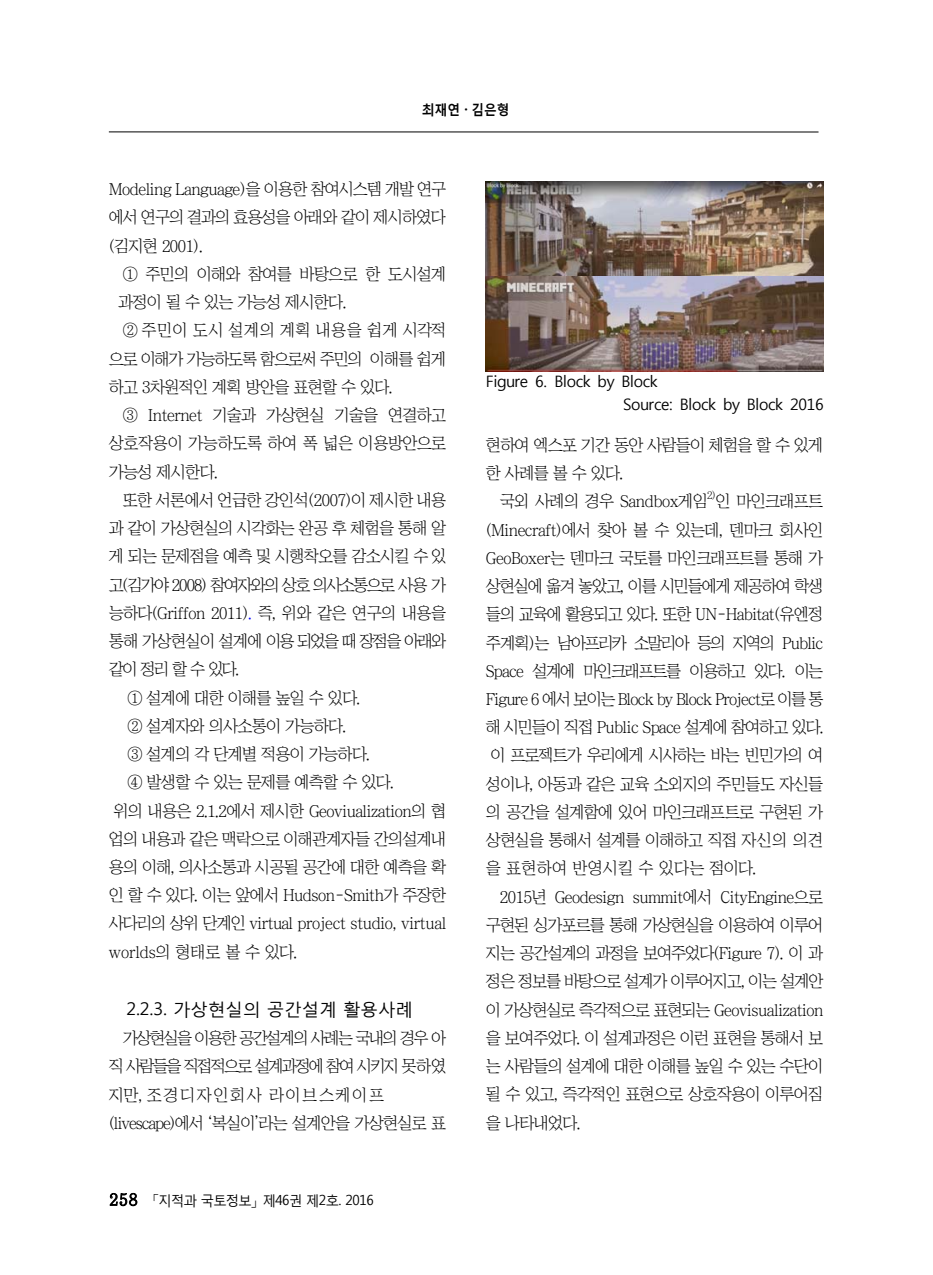
<style>
.page{position:relative;width:933px;height:1275px;background:#fff}
.page>*{position:absolute;margin:0;border:0;box-sizing:border-box;transform-origin:0 0}
.t1{font:17.5px "Malgun Gothic";color:#000}
.t2{font:16.62px/28.2px "Chosunilbo NM";letter-spacing:-.045em;color:#000;text-align:justify}
.t3{font:16.62px/28.2px "Chosunilbo NM";letter-spacing:-.065em;color:#000}
.t4{font:16.62px "Chosunilbo NM";letter-spacing:-.07em;color:#000}
.t5{font:16.62px "Chosunilbo NM";letter-spacing:-.015em;color:#000}
.t6{font:16.62px "Chosunilbo NM";letter-spacing:-.1em;color:#000}
.t7{font:16.62px "Chosunilbo NM";letter-spacing:-.025em;color:#000}
.t8{font:16.62px "Chosunilbo NM";letter-spacing:.025em;color:#000}
.t9{font:16.62px "Chosunilbo NM";letter-spacing:-.005em;color:#000}
.t10{font:15.75px/22.1px "Malgun Gothic";letter-spacing:-.025em;color:#000}
.t11{font:14px "Malgun Gothic";letter-spacing:-.055em;color:#000;scale:.96 1}
.t12{font:700 14px "Malgun Gothic";letter-spacing:-.005em;color:#000;scale:.91 1}
.t13{font:10.67px "Chosunilbo NM";color:#000}
.s1{color:#00f}
.s2{font-family:"YDIY Mj O120 KSCPC EUC H";font-size:18.38px}
</style>
<div class="page">
<hr style="left:109px;top:131px;width:709px;height:1px;background:#000">
<svg style="left:110px;top:1192px;width:27px;height:14px"></svg>
<img style="left:486px;top:181px;width:337px;height:191px">
<p class="t12" style="left:422px;top:100px;width:97px">최재연 · 김은형</p>
<p class="t2" style="left:109px;top:175px;width:339px">Modeling Language)을 이용한 참여시스템 개발 연구 에서 연구의 결과의 효용성을 아래와 같이 제시하였다 (김지현 2001).</p>
<p class="t2" style="left:123px;top:260px;width:325px">① 주민의 이해와 참여를 바탕으로 한 도시설계</p>
<p class="t2" style="left:118px;top:288px;width:229px">과정이 될 수 있는 가능성 제시한다.</p>
<p class="t8" style="left:123px;top:322px;width:325px">② 주민이 도시 설계의 계획 내용을 쉽게 시각적</p>
<p class="t4" style="left:109px;top:350px;width:339px">으로 이해가 가능하도록 함으로써 주민의 이해를 쉽게</p>
<p class="t2" style="left:109px;top:373px;width:285px">하고 3차원적인 계획 방안을 표현할 수 있다.</p>
<p class="t2" style="left:123px;top:401px;width:325px">③ Internet 기술과 가상현실 기술을 연결하고</p>
<p class="t7" style="left:109px;top:435px;width:339px">상호작용이 가능하도록 하여 폭 넓은 이용방안으로</p>
<p class="t2" style="left:109px;top:457px;width:110px">가능성 제시한다.</p>
<p class="t2" style="left:123px;top:486px;width:325px">또한 서론에서 언급한 강인석(2007)이 제시한 내용</p>
<p class="t2" style="left:109px;top:514px;width:339px">과 같이 가상현실의 시각화는 완공 후 체험을 통해 알</p>
<p class="t2" style="left:109px;top:542px;width:339px">게 되는 문제점을 예측 및 시행착오를 감소시킬 수 있</p>
<p class="t6" style="left:109px;top:576px;width:339px">고(김가야 2008) 참여자와의 상호 의사소통으로 사용 가</p>
<p class="t2" style="left:109px;top:599px;width:339px">능하다(Griffon 2011)<span class="s1">.</span> 즉, 위와 같은 연구의 내용을</p>
<p class="t4" style="left:109px;top:633px;width:339px">통해 가상현실이 설계에 이용 되었을 때 장점을 아래와</p>
<p class="t2" style="left:109px;top:655px;width:132px">같이 정리 할 수 있다.</p>
<p class="t2" style="left:128px;top:683px;width:234px">① 설계에 대한 이해를 높일 수 있다.</p>
<p class="t2" style="left:128px;top:712px;width:220px">② 설계자와 의사소통이 가능하다.</p>
<p class="t2" style="left:128px;top:740px;width:244px">③ 설계의 각 단계별 적용이 가능하다.</p>
<p class="t2" style="left:128px;top:768px;width:267px">④ 발생할 수 있는 문제를 예측할 수 있다.</p>
<p class="t2" style="left:114px;top:796px;width:334px">위의 내용은 2.1.2에서 제시한 Geoviualization의 협</p>
<p class="t2" style="left:109px;top:825px;width:339px">업의 내용과 같은 맥락으로 이해관계자들 간의설계내</p>
<p class="t2" style="left:109px;top:853px;width:339px">용의 이해, 의사소통과 시공될 공간에 대한 예측을 확</p>
<p class="t2" style="left:109px;top:881px;width:339px">인 할 수 있다. 이는 앞에서 Hudson-Smith가 주장한</p>
<p class="t5" style="left:109px;top:915px;width:339px">사다리의 상위 단계인 virtual project studio, virtual</p>
<p class="t9" style="left:109px;top:943px;width:190px">worlds의 형태로 볼 수 있다.</p>
<p class="t1" style="left:126px;top:999px;width:288px">2.2.3. 가상현실의 공간설계 활용사례</p>
<p class="t3" style="left:109px;top:1024px;width:339px;text-indent:14px">가상현실을 이용한 공간설계의 사례는 국내의 경우 아 직 사람들을 직접적으로 설계과정에 참여 시키지 못하였 지만, 조경디자인회사 라이브스케이프 (livescape)에서 ‘복실이’라는 설계안을 가상현실로 표</p>
<p class="t11" style="left:109px;top:1192px;width:277px"><span class="s2">258</span> 「지적과 국토정보」 제46권 제2호. 2016</p>
<p class="t10" style="left:623px;top:371px;width:202px;text-indent:-137px">Figure 6. Block by Block<br>Source: Block by Block 2016</p>
<p class="t2" style="left:486px;top:431px;width:339px">현하여 엑스포 기간 동안 사람들이 체험을 할 수 있게</p>
<p class="t2" style="left:486px;top:459px;width:139px">한 사례를 볼 수 있다.</p>
<p class="t2" style="left:500px;top:487px;width:209px">국외 사례의 경우 Sandbox게임</p>
<p class="t13" style="left:707px;top:490px;width:10px">2)</p>
<p class="t2" style="left:486px;top:487px;width:339px;text-indent:229px">인 마인크래프트 (Minecraft)에서 찾아 볼 수 있는데, 덴마크 회사인 GeoBoxer는 덴마크 국토를 마인크래프트를 통해 가 상현실에 옮겨 놓았고, 이를 시민들에게 제공하여 학생 들의 교육에 활용되고 있다. 또한 UN-Habitat(유엔정 주계획)는 남아프리카 소말리아 등의 지역의 Public Space 설계에 마인크래프트를 이용하고 있다. 이는 Figure 6 에서 보이는 Block by Block Project로 이를 통 해 시민들이 직접 Public Space 설계에 참여하고 있다. 이 프로젝트가 우리에게 시사하는 바는 빈민가의 여 성이나, 아동과 같은 교육 소외지의 주민들도 자신들 의 공간을 설계함에 있어 마인크래프트로 구현된 가 상현실을 통해서 설계를 이해하고 직접 자신의 의견 을 표현하여 반영시킬 수 있다는 점이다.</p>
<p class="t2" style="left:486px;top:882px;width:339px;text-indent:14px">2015년 Geodesign summit에서 CityEngine으로 구현된 싱가포르를 통해 가상현실을 이용하여 이루어 지는 공간설계의 과정을 보여주었다(Figure 7). 이 과 정은 정보를 바탕으로 설계가 이루어지고, 이는 설계안 이 가상현실로 즉각적으로 표현되는 Geovisualization 을 보여주었다. 이 설계과정은 이런 표현을 통해서 보 는 사람들의 설계에 대한 이해를 높일 수 있는 수단이 될 수 있고, 즉각적인 표현으로 상호작용이 이루어짐 을 나타내었다.</p>
</div>
